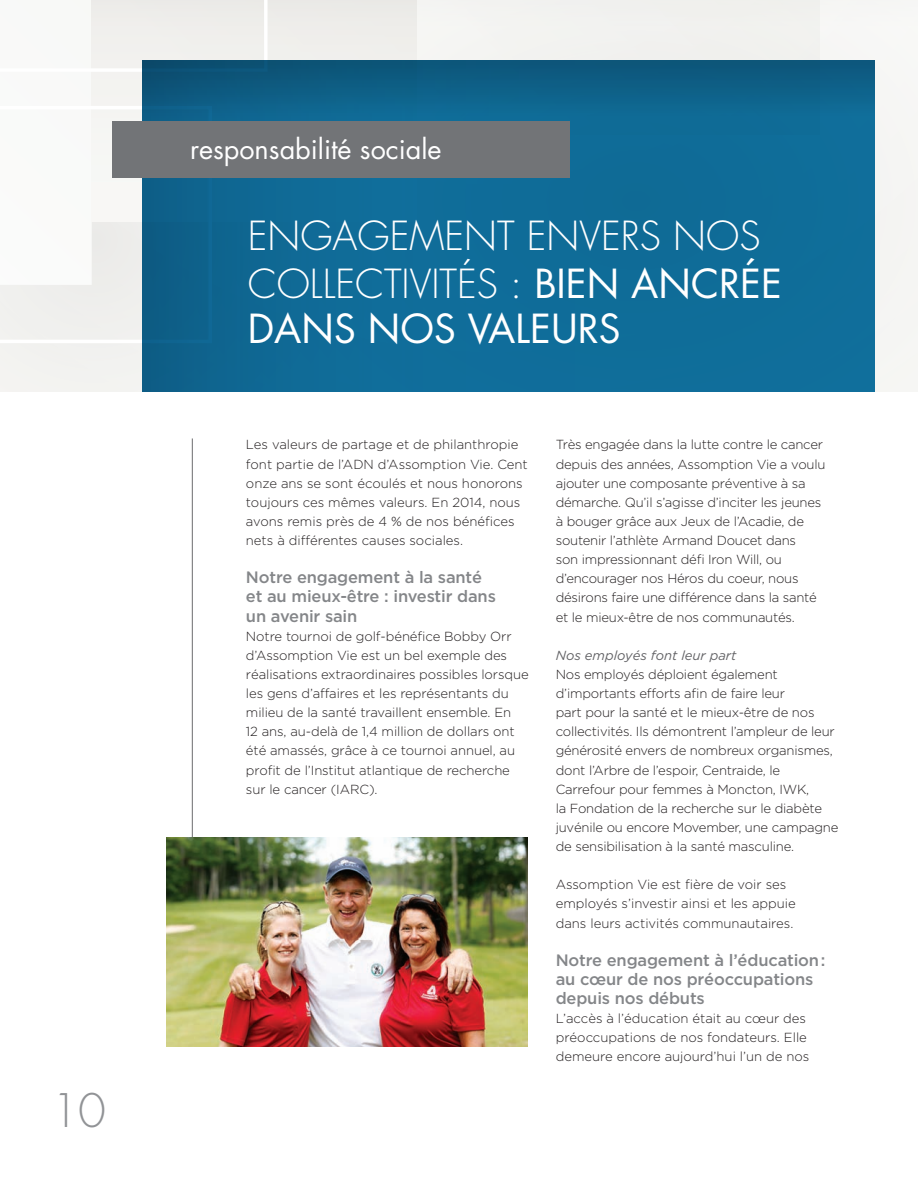
<style>
.page{position:relative;width:918px;height:1188px;background:#fff}
.page>*{position:absolute;margin:0;border:0;box-sizing:border-box;transform-origin:0 0}
.t1{font:300 45px "Futura";color:#919396}
.t2{font:300 39px/46.5px "Futura";color:#fff}
.t3{font:27px "Futura";color:#fff}
.t4{font:500 16.5px/19px "Gotham";letter-spacing:-.01em;color:#848689}
.t5{font:300 13.2px/19px "Gotham";letter-spacing:-.015em;color:#231f20}
.t6{font:italic 13.2px "Gotham";color:#636366}
.s1{font-weight:400}
</style>
<div class="page">
<hr style="left:192px;top:438px;width:1px;height:605px;background:#6b6b6e">
<img style="left:167px;top:837px;width:361px;height:210px">
<div style="left:0;top:343px;width:115px;height:49px;background:#f2f2f0"></div>
<div style="left:115px;top:54px;width:803px;height:338px;background:#f5f5f3"></div>
<div style="left:92px;top:0;width:826px;height:54px;background:#f7f7f6"></div>
<svg style="left:268px;top:0;width:551px;height:61px"></svg>
<div style="left:91px;top:0;width:177px;height:106px;background:#f0efed"></div>
<svg style="left:0;top:106px;width:143px;height:237px"></svg>
<svg style="left:143px;top:61px;width:732px;height:331px;background:#0f6893"></svg>
<div style="left:112px;top:121px;width:458px;height:56px;background:#727477"></div>
<p class="t1" style="left:51px;top:1082px;width:57px">10</p>
<p class="t3" style="left:190px;top:130px;width:253px">responsabilité sociale</p>
<p class="t2" style="left:248px;top:213px;width:535px">ENGAGEMENT ENVERS NOS<br>COLLECTIVITÉS : <span class="s1">BIEN ANCRÉE<br>DANS NOS VALEURS</span></p>
<p class="t5" style="left:246px;top:435px;width:283px">Les valeurs de partage et de philanthropie font partie de l’ADN d’Assomption Vie. Cent onze ans se sont écoulés et nous honorons toujours ces mêmes valeurs. En 2014, nous avons remis près de 4 % de nos bénéfices nets à différentes causes sociales.</p>
<p class="t4" style="left:246px;top:568px;width:252px">Notre engagement à la santé et au mieux-être : investir dans un avenir sain</p>
<p class="t5" style="left:246px;top:626px;width:284px">Notre tournoi de golf-bénéfice Bobby Orr d’Assomption Vie est un bel exemple des réalisations extraordinaires possibles lorsque les gens d’affaires et les représentants du milieu de la santé travaillent ensemble. En<br>12 ans, au-delà de 1,4 million de dollars ont été amassés, grâce à ce tournoi annuel, au profit de l’Institut atlantique de recherche sur le cancer (IARC).</p>
<p class="t5" style="left:556px;top:435px;width:271px">Très engagée dans la lutte contre le cancer depuis des années, Assomption Vie a voulu ajouter une composante préventive à sa démarche. Qu’il s’agisse d’inciter les jeunes à bouger grâce aux Jeux de l’Acadie, de soutenir l’athlète Armand Doucet dans<br>son impressionnant défi Iron Will, ou d’encourager nos Héros du coeur, nous désirons faire une différence dans la santé et le mieux-être de nos communautés.</p>
<p class="t6" style="left:556px;top:648px;width:182px">Nos employés font leur part</p>
<p class="t5" style="left:556px;top:665px;width:284px">Nos employés déploient également d’importants efforts afin de faire leur<br>part pour la santé et le mieux-être de nos collectivités. Ils démontrent l’ampleur de leur générosité envers de nombreux organismes, dont l’Arbre de l’espoir, Centraide, le Carrefour pour femmes à Moncton, IWK,<br>la Fondation de la recherche sur le diabète juvénile ou encore Movember, une campagne de sensibilisation à la santé masculine.</p>
<p class="t5" style="left:556px;top:875px;width:242px">Assomption Vie est fière de voir ses employés s’investir ainsi et les appuie dans leurs activités communautaires.</p>
<p class="t4" style="left:556px;top:950px;width:271px">Notre engagement à l’éducation: au cœur de nos préoccupations depuis nos débuts</p>
<p class="t5" style="left:556px;top:1009px;width:255px">L’accès à l’éducation était au cœur des préoccupations de nos fondateurs. Elle demeure encore aujourd’hui l’un de nos</p>
</div>
